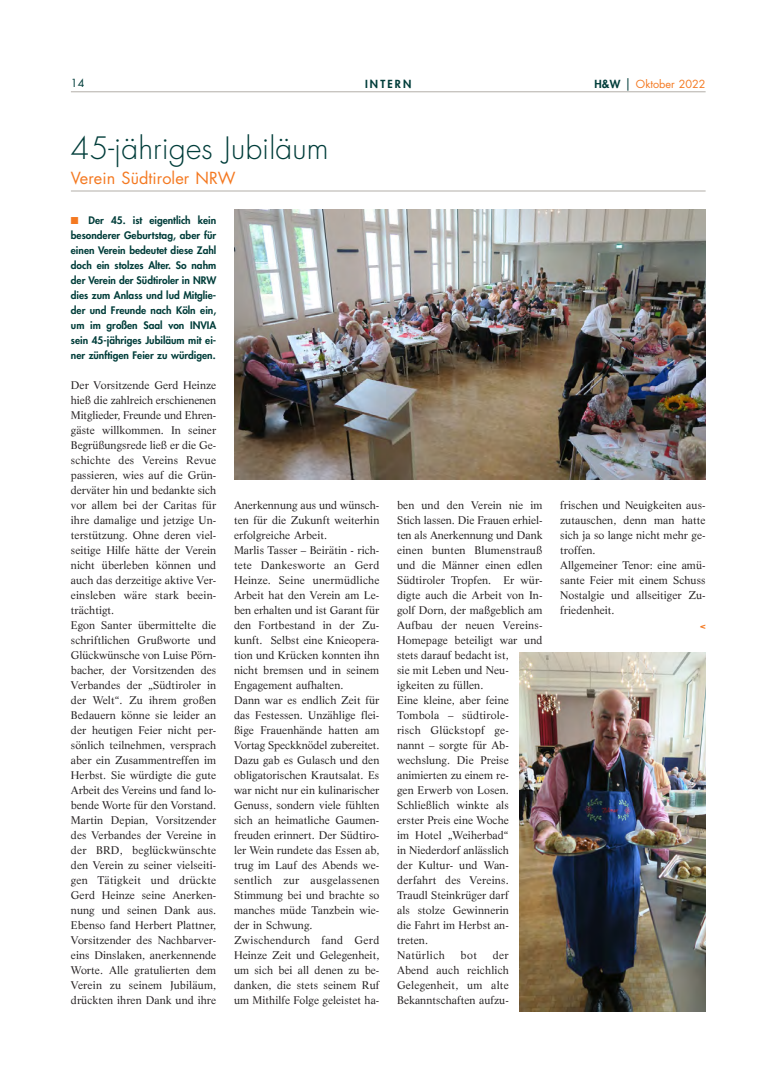
<style>
.page{position:relative;width:773px;height:1081px;background:#fff}
.page>*{position:absolute;margin:0;border:0;box-sizing:border-box;transform-origin:0 0}
.t1{font:300 30px "Futura Std";letter-spacing:.005em;color:#003d3a}
.t2{font:16.25px "Futura Std";letter-spacing:.005em;color:#f47921}
.t3{font:10.88px/15px "Life LT Std";letter-spacing:.005em;color:#231f20}
.t4{font:10.88px "Futura Std";color:#f47921}
.t5{font:800 10.88px "Futura Std";letter-spacing:.2em;color:#003d3a}
.t6{font:10.88px "Futura Std";color:#003d3a}
.t7{font:800 10.12px/15px "Futura Std";color:#003d3a;text-align:justify}
.t8{font:800 8.75px "Futura Std";color:#f47921;scale:1.1 1}
.s1{font-weight:800;color:#003d3a}
.s2{font-size:12.5px;color:#003d3a}
.s3{color:#f47921}
</style>
<div class="page">
<hr style="left:71px;top:191px;width:634px;height:1px;background:#b2aea8">
<img style="left:234px;top:209px;width:471px;height:270px">
<img style="left:519px;top:653px;width:186px;height:358px">
<hr style="left:71px;top:91px;width:634px;height:1px;background:#b2aea8">
<p class="t6" style="left:71px;top:76px;width:15px">14</p>
<p class="t5" style="left:365px;top:77px;width:48px">INTERN</p>
<p class="t4" style="left:594px;top:77px;width:113px"><span class="s1">H&amp;W</span> <span class="s2">|</span> Oktober 2022</p>
<h1 class="t1" style="left:71px;top:130px;width:259px">45-jähriges Jubiläum</h1>
<h2 class="t2" style="left:71px;top:167px;width:166px">Verein Südtiroler NRW</h2>
<p class="t7" style="left:71px;top:213px;width:147px"><span class="s3">■</span> Der 45. ist eigentlich kein besonderer Geburtstag, aber für einen Verein bedeutet diese Zahl doch ein stolzes Alter. So nahm der Verein der Südtiroler in NRW dies zum Anlass und lud Mitglie&shy;der und Freunde nach Köln ein, um im großen Saal von INVIA sein 45-jähriges Jubiläum mit ei&shy;ner zünftigen Feier zu würdigen.</p>
<p class="t3" style="left:71px;top:378px;width:147px">Der Vorsitzende Gerd Heinze hieß die zahlreich erschienenen<br>Mitglieder, Freunde und Ehren&shy;gäste willkommen. In seiner<br>Begrüßungsrede ließ er die Ge&shy;schichte des Vereins Revue passieren, wies auf die Grün&shy;derväter hin und bedankte sich vor allem bei der Caritas für ihre damalige und jetzige Un&shy;terstützung. Ohne deren viel&shy;seitige Hilfe hätte der Verein nicht überleben können und auch das derzeitige aktive Ver&shy;einsleben wäre stark beein&shy;trächtigt.<br>Egon Santer übermittelte die schriftlichen Grußworte und<br>Glückwünsche von Luise Pörn&shy;bacher, der Vorsitzenden des<br>Verbandes der „Südtiroler in der Welt“. Zu ihrem großen<br>Bedauern könne sie leider an der heutigen Feier nicht per&shy;sönlich teilnehmen, versprach aber ein Zusammentreffen im<br>Herbst. Sie würdigte die gute<br>Arbeit des Vereins und fand lo&shy;bende Worte für den Vorstand.<br>Martin Depian, Vorsitzender des Verbandes der Vereine in der BRD, beglückwünschte den Verein zu seiner vielseiti&shy;gen Tätigkeit und drückte<br>Gerd Heinze seine Anerken&shy;nung und seinen Dank aus.<br>Ebenso fand Herbert Plattner,<br>Vorsitzender des Nachbarver&shy;eins Dinslaken, anerkennende<br>Worte. Alle gratulierten dem<br>Verein zu seinem Jubiläum, drückten ihren Dank und ihre</p>
<p class="t3" style="left:234px;top:498px;width:147px">Anerkennung aus und wünsch&shy;ten für die Zukunft weiterhin erfolgreiche Arbeit.<br>Marlis Tasser – Beirätin - rich&shy;tete Dankesworte an Gerd<br>Heinze. Seine unermüdliche<br>Arbeit hat den Verein am Le&shy;ben erhalten und ist Garant für den Fortbestand in der Zu&shy;kunft. Selbst eine Knieopera&shy;tion und Krücken konnten ihn nicht bremsen und in seinem<br>Engagement aufhalten.<br>Dann war es endlich Zeit für das Festessen. Unzählige flei&shy;ßige Frauenhände hatten am<br>Vortag Speckknödel zubereitet.<br>Dazu gab es Gulasch und den obligatorischen Krautsalat. Es war nicht nur ein kulinarischer<br>Genuss, sondern viele fühlten sich an heimatliche Gaumen&shy;freuden erinnert. Der Südtiro&shy;ler Wein rundete das Essen ab, trug im Lauf des Abends we&shy;sentlich zur ausgelassenen<br>Stimmung bei und brachte so manches müde Tanzbein wie&shy;der in Schwung.<br>Zwischendurch fand Gerd<br>Heinze Zeit und Gelegenheit, um sich bei all denen zu be&shy;danken, die stets seinem Ruf um Mithilfe Folge geleistet ha-</p>
<p class="t3" style="left:397px;top:498px;width:147px">ben und den Verein nie im<br>Stich lassen. Die Frauen erhiel&shy;ten als Anerkennung und Dank einen bunten Blumenstrauß und die Männer einen edlen<br>Südtiroler Tropfen. Er wür&shy;digte auch die Arbeit von In&shy;golf Dorn, der maßgeblich am<br>Aufbau der neuen Vereins-<br>Homepage beteiligt war und stets darauf bedacht ist,<br>sie mit Leben und Neu&shy;igkeiten zu füllen.<br>Eine kleine, aber feine<br>Tombola – südtirole-<br>risch Glückstopf ge-<br>nannt – sorgte für Ab&shy;wechslung. Die Preise animierten zu einem re-<br>gen Erwerb von Losen.<br>Schließlich winkte als<br>erster Preis eine Woche<br>im Hotel „Weiherbad“<br>in Niederdorf anlässlich<br>der Kultur- und Wan&shy;derfahrt des Vereins.<br>Traudl Steinkrüger darf<br>als stolze Gewinnerin<br>die Fahrt im Herbst an-<br>treten.<br>Natürlich</p>
<p class="t3" style="left:397px;top:948px;width:113px;text-align:justify;text-indent:96px">der Abend auch reichlich Gelegenheit, um alte Bekanntschaften aufzu-</p>
<p class="t3" style="left:460px;top:948px;width:18px">bot</p>
<p class="t3" style="left:560px;top:498px;width:147px">frischen und Neuigkeiten aus&shy;zutauschen, denn man hatte sich ja so lange nicht mehr ge&shy;troffen.<br>Allgemeiner Tenor: eine amü&shy;sante Feier mit einem Schuss<br>Nostalgie und allseitiger Zu&shy;friedenheit.</p>
<p class="t8" style="left:700px;top:620px;width:7px">&lt;</p>
</div>
